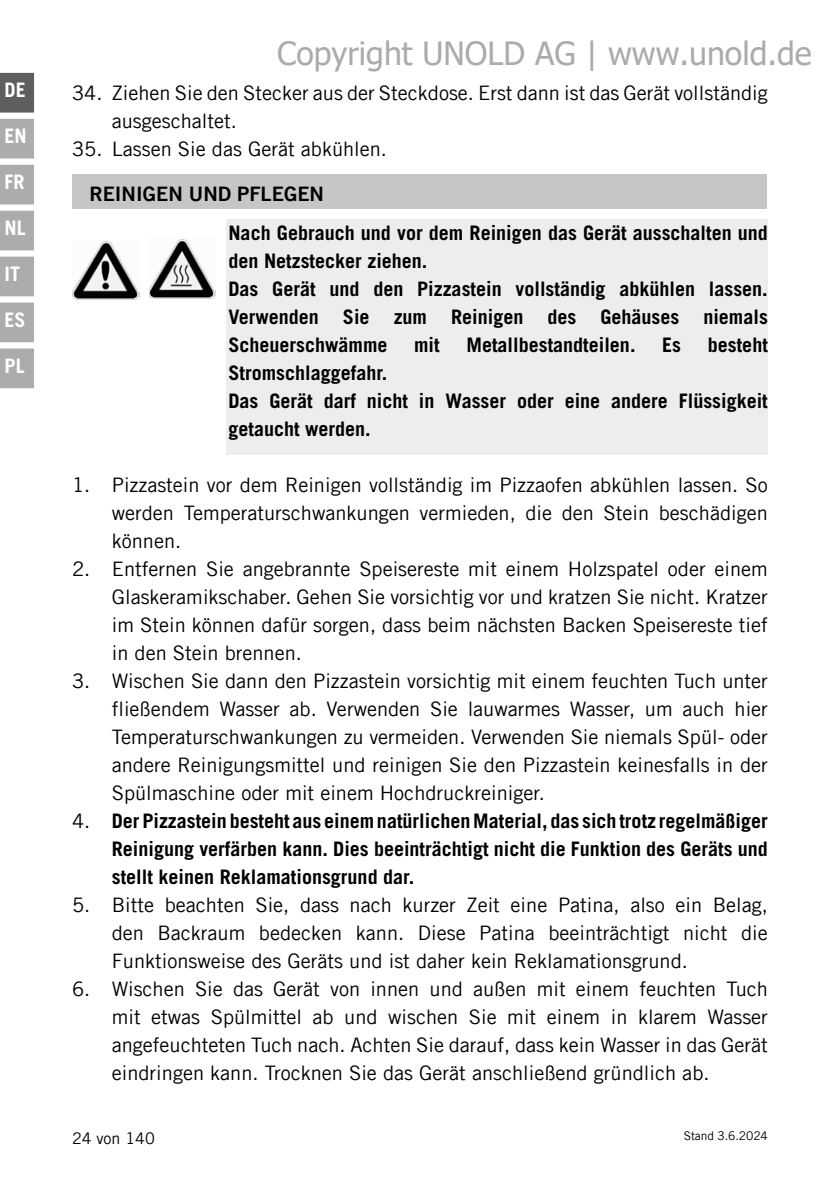
<style>
.page{position:relative;width:840px;height:1191px;background:#fff}
.page>*{position:absolute;margin:0;border:0;box-sizing:border-box;transform-origin:0 0}
.t1{font:32px "Tahoma";color:#ababab}
.t2{font:20px/28px "Trade Gothic LT Com";color:#000;text-align:justify}
.t3{font:700 20px/28px "Trade Gothic LT Com";color:#000}
.t4{font:20px "Trade Gothic LT Com Bd 2";color:#000}
.t5{font:700 20px "Trade Gothic LT Com";color:#fff}
.t6{font:16px "Trade Gothic LT Com";color:#000}
.t7{font:12px "Trade Gothic LT Com";letter-spacing:-.01em;color:#000}
.s1{font-weight:400}
</style>
<div class="page">
<div style="left:0;top:73px;width:34px;height:40px;background:#5f5e5e"></div>
<div style="left:0;top:119px;width:34px;height:39px;background:#acacac"></div>
<div style="left:0;top:165px;width:34px;height:39px;background:#acacac"></div>
<div style="left:0;top:211px;width:34px;height:39px;background:#acacac"></div>
<div style="left:0;top:257px;width:34px;height:39px;background:#acacac"></div>
<div style="left:0;top:302px;width:34px;height:40px;background:#acacac"></div>
<div style="left:0;top:348px;width:34px;height:40px;background:#acacac"></div>
<div style="left:226px;top:219px;width:541px;height:236px;background:#ededed"></div>
<div style="left:72px;top:174px;width:694px;height:34px;background:#c6c6c6"></div>
<img style="left:73px;top:241px;width:66px;height:58px">
<img style="left:149px;top:239px;width:67px;height:59px">
<p class="t5" style="left:5px;top:78px;width:23px">DE</p>
<p class="t5" style="left:5px;top:124px;width:24px">EN</p>
<p class="t5" style="left:5px;top:170px;width:22px">FR</p>
<p class="t5" style="left:5px;top:216px;width:23px">NL</p>
<p class="t5" style="left:5px;top:262px;width:17px">IT</p>
<p class="t5" style="left:5px;top:308px;width:23px">ES</p>
<p class="t5" style="left:5px;top:353px;width:22px">PL</p>
<h1 class="t1" style="left:277px;top:32px;width:535px">Copyright UNOLD AG | www.unold.de</h1>
<p class="t2" style="left:112px;top:79px;width:657px;text-indent:-40px">34. Ziehen Sie den Stecker aus der Steckdose. Erst dann ist das Gerät vollständig ausgeschaltet.</p>
<p class="t2" style="left:72px;top:135px;width:316px">35. Lassen Sie das Gerät abkühlen.</p>
<p class="t4" style="left:89px;top:181px;width:236px">REINIGEN UND PFLEGEN</p>
<p class="t3" style="left:228px;top:219px;width:540px">Nach Gebrauch und vor dem Reinigen das Gerät ausschalten und den Netzstecker ziehen.<br>Das Gerät und den Pizzastein vollständig abkühlen lassen.<br>Verwenden Sie zum Reinigen des Gehäuses niemals Scheuerschwämme</p>
<p class="t3" style="left:414px;top:331px;width:27px">mit</p>
<p class="t3" style="left:466px;top:331px;width:170px">Metallbestandteilen.</p>
<p class="t3" style="left:662px;top:331px;width:20px">Es</p>
<p class="t3" style="left:707px;top:331px;width:61px">besteht</p>
<p class="t3" style="left:228px;top:359px;width:540px">Stromschlaggefahr.<br>Das Gerät darf nicht in Wasser oder eine andere Flüssigkeit getaucht werden.</p>
<p class="t2" style="left:112px;top:471px;width:657px;text-indent:-40px">1. Pizzastein vor dem Reinigen vollständig im Pizzaofen abkühlen lassen. So werden Temperaturschwankungen vermieden, die den Stein beschädigen können.</p>
<p class="t2" style="left:112px;top:555px;width:657px;text-indent:-40px">2. Entfernen Sie angebrannte Speisereste mit einem Holzspatel oder einem Glaskeramikschaber. Gehen Sie vorsichtig vor und kratzen Sie nicht. Kratzer im Stein können dafür sorgen, dass beim nächsten Backen Speisereste tief in den Stein brennen.</p>
<p class="t2" style="left:112px;top:667px;width:657px;text-indent:-40px">3. Wischen Sie dann den Pizzastein vorsichtig mit einem feuchten Tuch unter fließendem Wasser ab. Verwenden Sie lauwarmes Wasser, um auch hier Temperaturschwankungen zu vermeiden. Verwenden Sie niemals Spül- oder andere Reinigungsmittel und reinigen Sie den Pizzastein keinesfalls in der Spülmaschine oder mit einem Hochdruckreiniger.</p>
<p class="t3" style="left:112px;top:807px;width:657px;text-align:justify;text-indent:-40px"><span class="s1">4.</span> Der Pizzastein besteht aus einem natürlichen Material, das sich trotz regelmäßiger Reinigung verfärben kann. Dies beeinträchtigt nicht die Funktion des Geräts und stellt keinen Reklamationsgrund dar.</p>
<p class="t2" style="left:112px;top:891px;width:657px;text-indent:-40px">5. Bitte beachten Sie, dass nach kurzer Zeit eine Patina, also ein Belag, den Backraum bedecken kann. Diese Patina beeinträchtigt nicht die Funktionsweise des Geräts und ist daher kein Reklamationsgrund.</p>
<p class="t2" style="left:112px;top:975px;width:657px;text-indent:-40px">6. Wischen Sie das Gerät von innen und außen mit einem feuchten Tuch mit etwas Spülmittel ab und wischen Sie mit einem in klarem Wasser angefeuchteten Tuch nach. Achten Sie darauf, dass kein Wasser in das Gerät eindringen kann. Trocknen Sie das Gerät anschließend gründlich ab.</p>
<p class="t6" style="left:72px;top:1128px;width:84px">24 von 140</p>
<p class="t7" style="left:683px;top:1128px;width:85px">Stand 3.6.2024</p>
</div>
